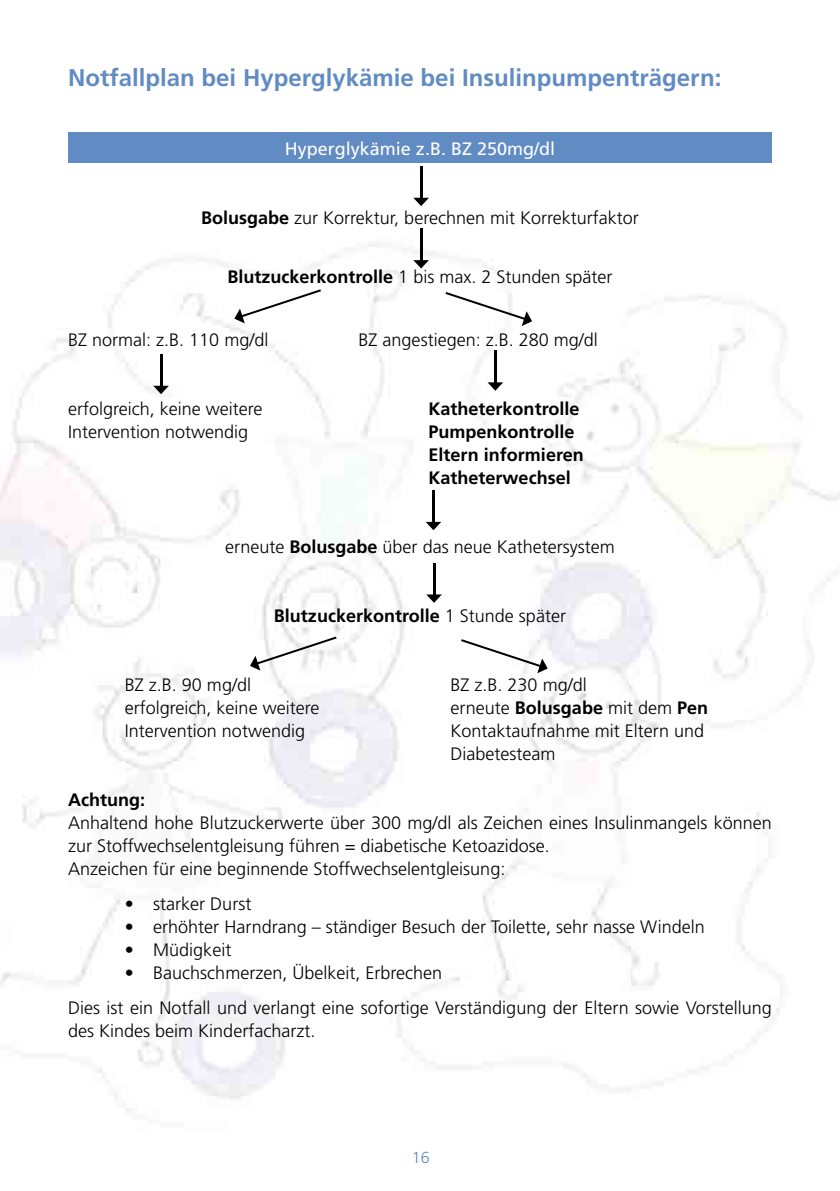
<style>
.page{position:relative;width:840px;height:1191px;background:#fff}
.page>*{position:absolute;margin:0;border:0;box-sizing:border-box;transform-origin:0 0}
.t1{font:700 24px "Frutiger LT Std";color:#618bc3}
.t2{font:300 18px/23px "Frutiger LT Std";color:#000}
.t3{font:700 18px/23px "Frutiger LT Std";color:#000}
.t4{font:18px "Frutiger LT Std";color:#fff}
.t5{font:300 16px "Frutiger LT Std";color:#618bc3}
.s1{font-weight:700}
.s2{font-weight:300}
</style>
<div class="page">
<img style="left:0;top:228px;width:839px;height:884px">
<div style="left:68px;top:132px;width:703px;height:30px;background:#618bc3"></div>
<svg style="left:250px;top:636px;width:86px;height:34px"></svg>
<hr style="left:420px;top:166px;width:2px;height:33px;background:#000">
<svg style="left:413px;top:198px;width:15px;height:8px"></svg>
<hr style="left:420px;top:228px;width:2px;height:33px;background:#000">
<svg style="left:413px;top:260px;width:15px;height:8px"></svg>
<hr style="left:160px;top:354px;width:2px;height:33px;background:#000">
<svg style="left:153px;top:386px;width:16px;height:8px"></svg>
<hr style="left:494px;top:350px;width:2px;height:33px;background:#000">
<svg style="left:487px;top:382px;width:16px;height:9px"></svg>
<hr style="left:432px;top:490px;width:2px;height:33px;background:#000">
<svg style="left:425px;top:522px;width:16px;height:8px"></svg>
<hr style="left:433px;top:562px;width:2px;height:33px;background:#000">
<svg style="left:426px;top:594px;width:15px;height:9px"></svg>
<svg style="left:234px;top:289px;width:87px;height:34px"></svg>
<svg style="left:445px;top:292px;width:87px;height:34px"></svg>
<svg style="left:461px;top:639px;width:86px;height:34px"></svg>
<h1 class="t1" style="left:68px;top:64px;width:654px">Notfallplan bei Hyperglykämie bei Insulinpumpenträgern:</h1>
<p class="t4" style="left:284px;top:138px;width:272px">Hyperglykämie z.B. BZ 250mg/dl</p>
<p class="t2" style="left:201px;top:207px;width:439px"><span class="s1">Bolusgabe</span> zur Korrektur, berechnen mit Korrekturfaktor</p>
<p class="t2" style="left:227px;top:266px;width:386px"><span class="s1">Blutzuckerkontrolle</span> 1 bis max. 2 Stunden später</p>
<p class="t2" style="left:68px;top:329px;width:202px">BZ normal: z.B. 110 mg/dl</p>
<p class="t2" style="left:358px;top:329px;width:241px">BZ angestiegen: z.B. 280 mg/dl</p>
<p class="t2" style="left:68px;top:398px;width:196px">erfolgreich, keine weitere</p>
<p class="t3" style="left:428px;top:397px;width:152px">Katheterkontrolle</p>
<p class="t2" style="left:68px;top:421px;width:182px">Intervention notwendig</p>
<p class="t3" style="left:428px;top:420px;width:157px">Pumpenkontrolle<br>Eltern informieren<br>Katheterwechsel</p>
<p class="t2" style="left:225px;top:536px;width:391px">erneute <span class="s1">Bolusgabe</span> über das neue Kathetersystem</p>
<p class="t3" style="left:274px;top:604px;width:293px">Blutzuckerkontrolle <span class="s2">1 Stunde später</span></p>
<p class="t2" style="left:125px;top:674px;width:128px">BZ z.B. 90 mg/dl</p>
<p class="t2" style="left:450px;top:674px;width:138px">BZ z.B. 230 mg/dl</p>
<p class="t2" style="left:125px;top:697px;width:196px">erfolgreich, keine weitere</p>
<p class="t2" style="left:450px;top:697px;width:259px">erneute <span class="s1">Bolusgabe</span> mit dem <span class="s1">Pen</span></p>
<p class="t2" style="left:125px;top:720px;width:182px">Intervention notwendig</p>
<p class="t2" style="left:450px;top:720px;width:255px">Kontaktaufnahme mit Eltern und<br>Diabetesteam</p>
<p class="t3" style="left:68px;top:788px;width:78px">Achtung:</p>
<p class="t2" style="left:68px;top:812px;width:705px">Anhaltend hohe Blutzuckerwerte über 300 mg/dl als Zeichen eines Insulinmangels können zur Stoffwechselentgleisung führen = diabetische Ketoazidose.<br>Anzeichen für eine beginnende Stoffwechselentgleisung:</p>
<p class="t2" style="left:125px;top:893px;width:128px">• starker Durst</p>
<p class="t2" style="left:125px;top:916px;width:581px">• erhöhter Harndrang – ständiger Besuch der Toilette, sehr nasse Windeln</p>
<p class="t2" style="left:125px;top:939px;width:108px">• Müdigkeit</p>
<p class="t2" style="left:68px;top:956px;width:704px;line-height:35px;text-indent:57px">• Bauchschmerzen, Übelkeit, Erbrechen<br>Dies ist ein Notfall und verlangt eine sofortige Verständigung der Eltern sowie Vorstellung</p>
<p class="t2" style="left:68px;top:1020px;width:249px">des Kindes beim Kinderfacharzt.</p>
<p class="t5" style="left:411px;top:1148px;width:19px">16</p>
</div>
